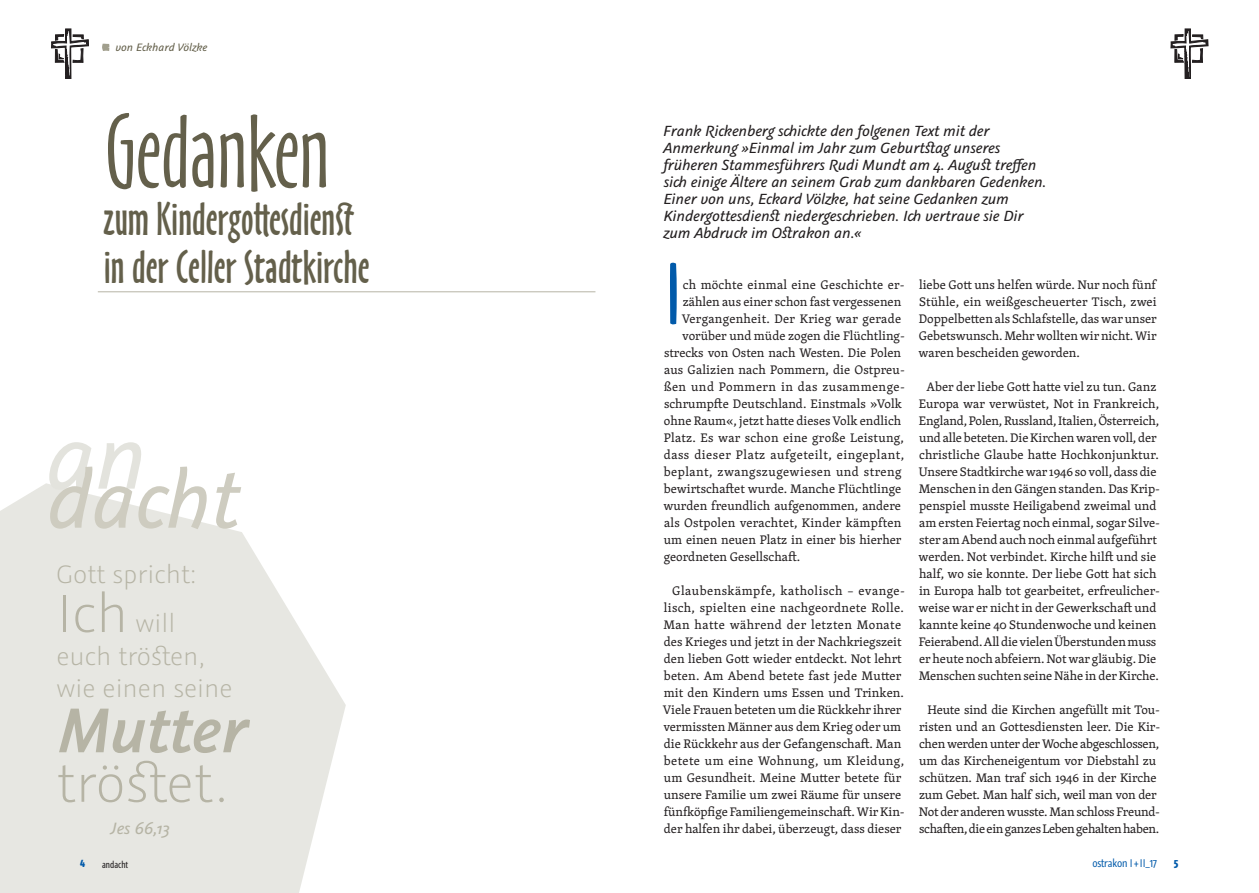
<style>
.page{position:relative;width:1259px;height:893px;background:#fff}
.page>*{position:absolute;margin:0;border:0;box-sizing:border-box;transform-origin:0 0}
.t1{font:96px "Oz Handicraft";color:#64604b}
.t2{font:italic 90px "Graublau Sans";letter-spacing:-.01em;color:#ceccc0}
.t3{font:600 79.95px "Oz Handicraft";color:#015aaa}
.t4{font:italic 70.65px "Graublau Sans Smbold";letter-spacing:-.01em;color:#b6b4a5}
.t5{font:300 60px "Graublau Sans";color:#b6b4a5}
.t6{font:600 43.5px/48px "Oz Handicraft";color:#64604b}
.t7{font:300 28.35px/49.5px "Graublau Sans";color:#b6b4a5}
.t8{font:italic 18.45px "Graublau Sans";color:#b6b4a5}
.t9{font:italic 16.5px/17px "Graublau Sans";letter-spacing:-.01em;color:#231f20}
.t10{font:12.75px/17px "Skolar";color:#231f20}
.t11{font:12.75px/17px "Skolar";letter-spacing:-.02em;color:#231f20}
.t12{font:12.75px "Skolar";letter-spacing:.02em;color:#231f20}
.t13{font:12.75px "Skolar";letter-spacing:.035em;color:#231f20}
.t14{font:12.75px "Skolar";letter-spacing:.04em;color:#231f20}
.t15{font:italic 12px "Graublau Sans";color:#64604b}
.t16{font:10.5px "Graublau Web";letter-spacing:-.01em;color:#015aaa}
.t17{font:condensed 10.5px "Myriad Pro";color:#231f20}
.t18{font:700 10.5px "Graublau Web";color:#015aaa}
.s1{font-size:60px}
</style>
<div class="page">
<svg style="left:0;top:483px;width:346px;height:410px;fill:#e7e7e2"></svg>
<hr style="left:98px;top:292px;width:497px;height:1px;background:#b6b4a5">
<svg style="left:51px;top:29px;width:38px;height:50px"></svg>
<svg style="left:1171px;top:29px;width:37px;height:50px"></svg>
<svg style="left:102px;top:44px;width:7px;height:7px"></svg>
<p class="t15" style="left:115px;top:40px;width:94px">von Eckhard Völzke</p>
<h1 class="t1" style="left:106px;top:89px;width:225px">Gedanken</h1>
<h3 class="t6" style="left:103px;top:195px;width:267px">zum Kindergottesdienst in der Celler Stadtkirche</h3>
<h2 class="t2" style="left:46px;top:448px;width:195px"><sup>an</sup>dacht</h2>
<h3 class="t7" style="left:57px;top:549px;width:141px">Gott spricht:<br><span class="s1">Ich</span> will</h3>
<h3 class="t7" style="left:57px;top:639px;width:177px;line-height:32.5px">euch trösten, wie einen seine</h3>
<h3 class="t4" style="left:57px;top:683px;width:192px">Mutter</h3>
<h3 class="t5" style="left:57px;top:748px;width:172px">tröstet.</h3>
<h3 class="t8" style="left:111px;top:818px;width:61px">Jes 66,13</h3>
<p class="t9" style="left:663px;top:123px;width:385px">Frank Rickenberg schickte den folgenen Text mit der Anmerkung »Einmal im Jahr zum Geburtstag unseres früheren Stammesführers Rudi Mundt am 4. August treffen sich einige Ältere an seinem Grab zum dankbaren Gedenken.<br>Einer von uns, Eckard Völzke, hat seine Gedanken zum Kindergottesdienst niedergeschrieben. Ich vertraue sie Dir zum Abdruck im Ostrakon an.«</p>
<h3 class="t3" style="left:666px;top:241px;width:15px">I</h3>
<p class="t12" style="left:683px;top:275px;width:223px">ch möchte einmal eine Geschichte er-</p>
<p class="t10" style="left:683px;top:293px;width:220px">zählen aus einer schon fast vergessenen</p>
<p class="t12" style="left:681px;top:309px;width:221px">Vergangenheit. Der Krieg war gerade</p>
<p class="t10" style="left:682px;top:327px;width:224px">vorüber und müde zogen die Flüchtling-</p>
<p class="t10" style="left:664px;top:344px;width:239px">strecks von Osten nach Westen. Die Polen</p>
<p class="t10" style="left:664px;top:361px;width:242px">aus Galizien nach Pommern, die Ostpreu-</p>
<p class="t13" style="left:664px;top:377px;width:243px">ßen und Pommern in das zusammenge-</p>
<p class="t10" style="left:664px;top:395px;width:239px">schrumpfte Deutschland. Einstmals »Volk</p>
<p class="t10" style="left:664px;top:412px;width:239px">ohne Raum«, jetzt hatte dieses Volk endlich</p>
<p class="t12" style="left:663px;top:428px;width:242px">Platz. Es war schon eine große Leistung,</p>
<p class="t14" style="left:664px;top:445px;width:242px">dass dieser Platz aufgeteilt, eingeplant,</p>
<p class="t13" style="left:664px;top:462px;width:239px">beplant, zwangszugewiesen und streng</p>
<p class="t10" style="left:664px;top:480px;width:239px">bewirtschaftet wurde. Manche Flüchtlinge</p>
<p class="t10" style="left:663px;top:497px;width:239px">wurden freundlich aufgenommen, andere</p>
<p class="t10" style="left:664px;top:514px;width:239px">als Ostpolen verachtet, Kinder kämpften</p>
<p class="t10" style="left:664px;top:531px;width:239px">um einen neuen Platz in einer bis hierher</p>
<p class="t10" style="left:664px;top:548px;width:138px">geordneten Gesellschaft.</p>
<p class="t10" style="left:663px;top:582px;width:244px;text-indent:9px">Glaubenskämpfe, katholisch – evange&shy;lisch, spielten eine nachgeordnete Rolle.<br>Man hatte während der letzten Monate des Krieges und jetzt in der Nachkriegszeit den lieben Gott wieder entdeckt. Not lehrt beten. Am Abend betete fast jede Mutter mit den Kindern ums Essen und Trinken.<br>Viele Frauen beteten um die Rückkehr ihrer vermissten Männer aus dem Krieg oder um die Rückkehr aus der Gefangenschaft. Man betete um eine Wohnung, um Kleidung, um Gesundheit. Meine Mutter betete für unsere Familie um zwei Räume für unsere fünfköpfige Familiengemeinschaft. Wir Kin&shy;der halfen ihr dabei, überzeugt, dass dieser</p>
<p class="t10" style="left:918px;top:276px;width:240px;text-align:justify">liebe Gott uns helfen würde. Nur noch fünf Stühle, ein weißgescheuerter Tisch, zwei Doppelbetten als Schlafstelle, das war unser Gebetswunsch. Mehr wollten wir nicht. Wir waren bescheiden geworden.</p>
<p class="t10" style="left:918px;top:378px;width:243px;text-align:center">Aber der liebe Gott hatte viel zu tun. Ganz Europa war verwüstet, Not in Frankreich, England, Polen, Russland, Italien, Österreich, und alle beteten. Die Kirchen waren voll, der christliche Glaube hatte Hochkonjunktur.<br>Unsere Stadtkirche war 1946 so voll, dass die Menschen in den Gängen standen. Das Krip&shy;penspiel musste Heiligabend zweimal und am ersten Feiertag noch einmal, sogar Silve&shy;ster am Abend auch noch einmal aufgeführt werden. Not verbindet. Kirche hilft und sie half, wo sie konnte. Der liebe Gott hat sich in Europa halb tot gearbeitet, erfreulicher&shy;weise war er nicht in der Gewerkschaft und kannte keine 40 Stundenwoche und keinen Feierabend. All die vielen Überstunden muss er heute noch abfeiern. Not war gläubig. Die Menschen suchten seine Nähe in der Kirche.</p>
<p class="t11" style="left:919px;top:701px;width:243px;text-indent:9px">Heute sind die Kirchen angefüllt mit Tou&shy;risten und an Gottesdiensten leer. Die Kir&shy;chen werden unter der Woche abgeschlossen, um das Kircheneigentum vor Diebstahl zu schützen. Man traf sich 1946 in der Kirche zum Gebet. Man half sich, weil man von der Not der anderen wusste. Man schloss Freund&shy;schaften, die ein ganzes Leben gehalten haben.</p>
<p class="t18" style="left:80px;top:856px;width:6px">4</p>
<p class="t16" style="left:1092px;top:856px;width:66px">ostrakon I+II_17</p>
<p class="t18" style="left:1174px;top:856px;width:6px">5</p>
<p class="t17" style="left:102px;top:858px;width:28px">andacht</p>
</div>
